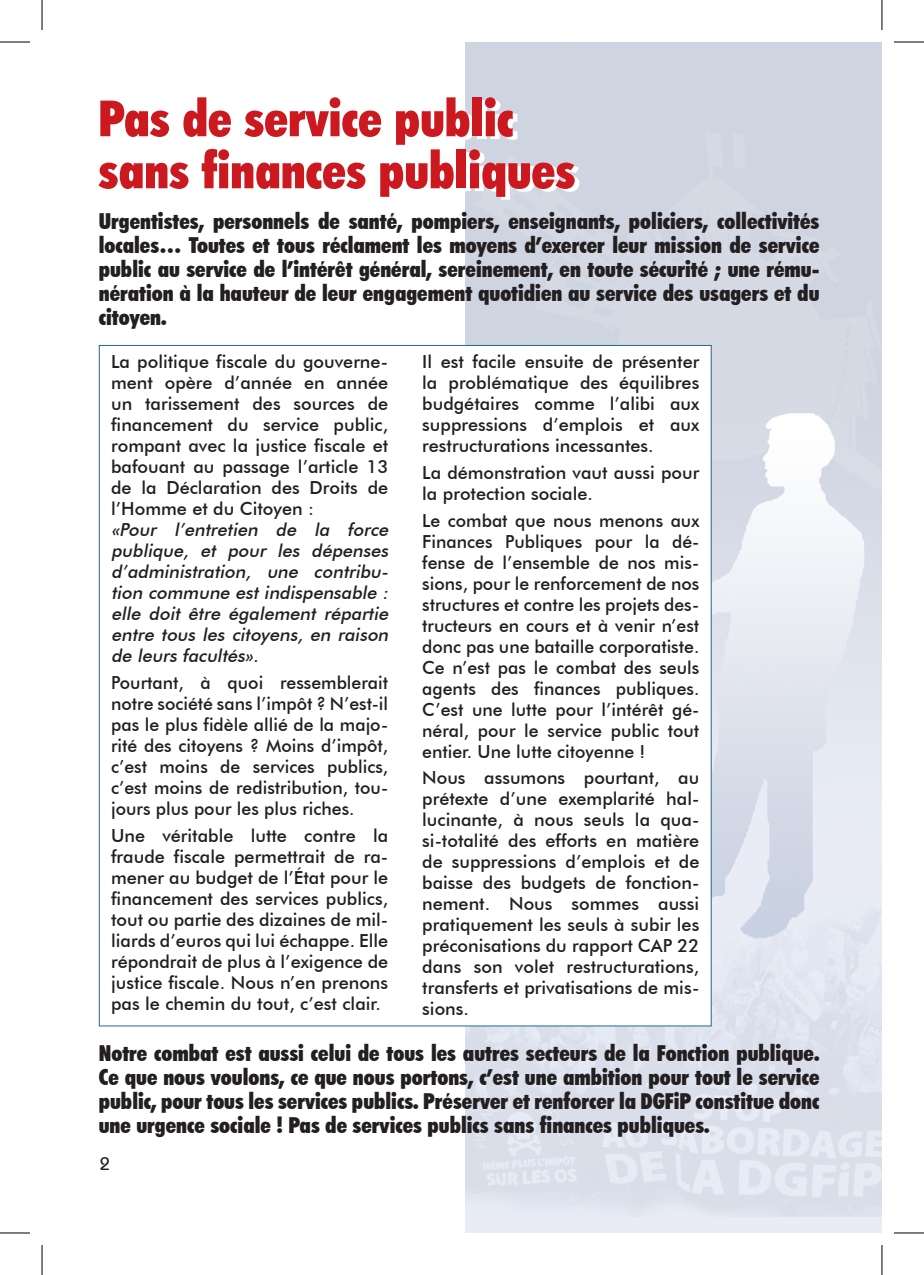
<style>
.page{position:relative;width:924px;height:1275px;background:#fff}
.page>*{position:absolute;margin:0;border:0;box-sizing:border-box;transform-origin:0 0}
.t1{font:900 condensed 50px "Futura BT";color:#cc181f}
.t2{font:900 condensed 22px/24px "Futura BT";color:#231f20;text-align:justify}
.t3{font:500 18px/21px "Futura BT";color:#231f20;text-align:justify}
.t4{font:italic 500 18px/21px "Futura BT";color:#231f20;text-align:justify}
.t5{font:500 18px "Bauhaus IT Cby BT";color:#231f20}
</style>
<div class="page">
<img style="left:465px;top:42px;width:416px;height:1191px">
<div style="left:99px;top:345px;width:611px;height:681px;background:#fff"></div>
<hr style="left:0;top:42px;width:30px;height:1px;background:#000">
<hr style="left:893px;top:42px;width:30px;height:1px;background:#000">
<hr style="left:0;top:1232px;width:30px;height:1px;background:#000">
<hr style="left:893px;top:1232px;width:30px;height:1px;background:#000">
<hr style="left:42px;top:0;width:1px;height:30px;background:#000">
<hr style="left:42px;top:1245px;width:1px;height:30px;background:#000">
<hr style="left:881px;top:0;width:1px;height:30px;background:#000">
<hr style="left:881px;top:1245px;width:1px;height:30px;background:#000">
<p class="t1" style="left:98px;top:88px;width:416px">Pas de service public</p>
<p class="t1" style="left:98px;top:140px;width:478px">sans finances publiques</p>
<p class="t2" style="left:99px;top:209px;width:722px">Urgentistes, personnels de santé, pompiers, enseignants, policiers, collectivités locales… Toutes et tous réclament les moyens d’exercer leur mission de service public au service de l’intérêt général, sereinement, en toute sécurité ; une rému&shy;nération à la hauteur de leur engagement quotidien au service des usagers et du citoyen.</p>
<p class="t3" style="left:422px;top:351px;width:278px">Il est facile ensuite de présenter la problématique des équilibres budgétaires comme l’alibi aux suppressions d’emplois et aux restructurations incessantes.</p>
<p class="t3" style="left:422px;top:462px;width:278px">La démonstration vaut aussi pour la protection sociale.</p>
<p class="t3" style="left:422px;top:509px;width:278px">Le combat que nous menons aux Finances Publiques pour la dé&shy;fense de l’ensemble de nos mis&shy;sions, pour le renforcement de nos structures et contre les projets des&shy;tructeurs en cours et à venir n’est donc pas une bataille corporatiste.<br>Ce n’est pas le combat des seuls agents des finances publiques.<br>C’est une lutte pour l’intérêt gé&shy;néral, pour le service public tout entier. Une lutte citoyenne !</p>
<p class="t3" style="left:422px;top:767px;width:278px">Nous assumons pourtant, au prétexte d’une exemplarité hal&shy;lucinante, à nous seuls la qua&shy;si-totalité des efforts en matière de suppressions d’emplois et de baisse des budgets de fonction&shy;nement. Nous sommes aussi pratiquement les seuls à subir les préconisations du rapport CAP 22 dans son volet restructurations, transferts et privatisations de mis&shy;sions.</p>
<p class="t2" style="left:99px;top:1040px;width:722px">Notre combat est aussi celui de tous les autres secteurs de la Fonction publique.<br>Ce que nous voulons, ce que nous portons, c’est une ambition pour tout le service public, pour tous les services publics. Préserver et renforcer la DGFiP constitue donc une urgence sociale ! Pas de services publics sans finances publiques.</p>
<p class="t5" style="left:100px;top:1153px;width:11px">2</p>
<p class="t3" style="left:111px;top:351px;width:278px">La politique fiscale du gouverne&shy;ment opère d’année en année un tarissement des sources de financement du service public, rompant avec la justice fiscale et bafouant au passage l’article 13 de la Déclaration des Droits de l’Homme et du Citoyen :</p>
<p class="t4" style="left:111px;top:519px;width:282px">«Pour l’entretien de la force publique, et pour les dépenses d’administration, une contribu&shy;tion commune est indispensable : elle doit être également répartie entre tous les citoyens, en raison de leurs facultés».</p>
<p class="t3" style="left:111px;top:672px;width:278px">Pourtant, à quoi ressemblerait notre société sans l’impôt ? N’est-il pas le plus fidèle allié de la majo&shy;rité des citoyens ? Moins d’impôt, c’est moins de services publics, c’est moins de redistribution, tou&shy;jours plus pour les plus riches.</p>
<p class="t3" style="left:111px;top:824px;width:278px">Une véritable lutte contre la fraude fiscale permettrait de ra&shy;mener au budget de l’État pour le financement des services publics, tout ou partie des dizaines de mil&shy;liards d’euros qui lui échappe. Elle répondrait de plus à l’exigence de justice fiscale. Nous n’en prenons pas le chemin du tout, c’est clair.</p>
</div>
